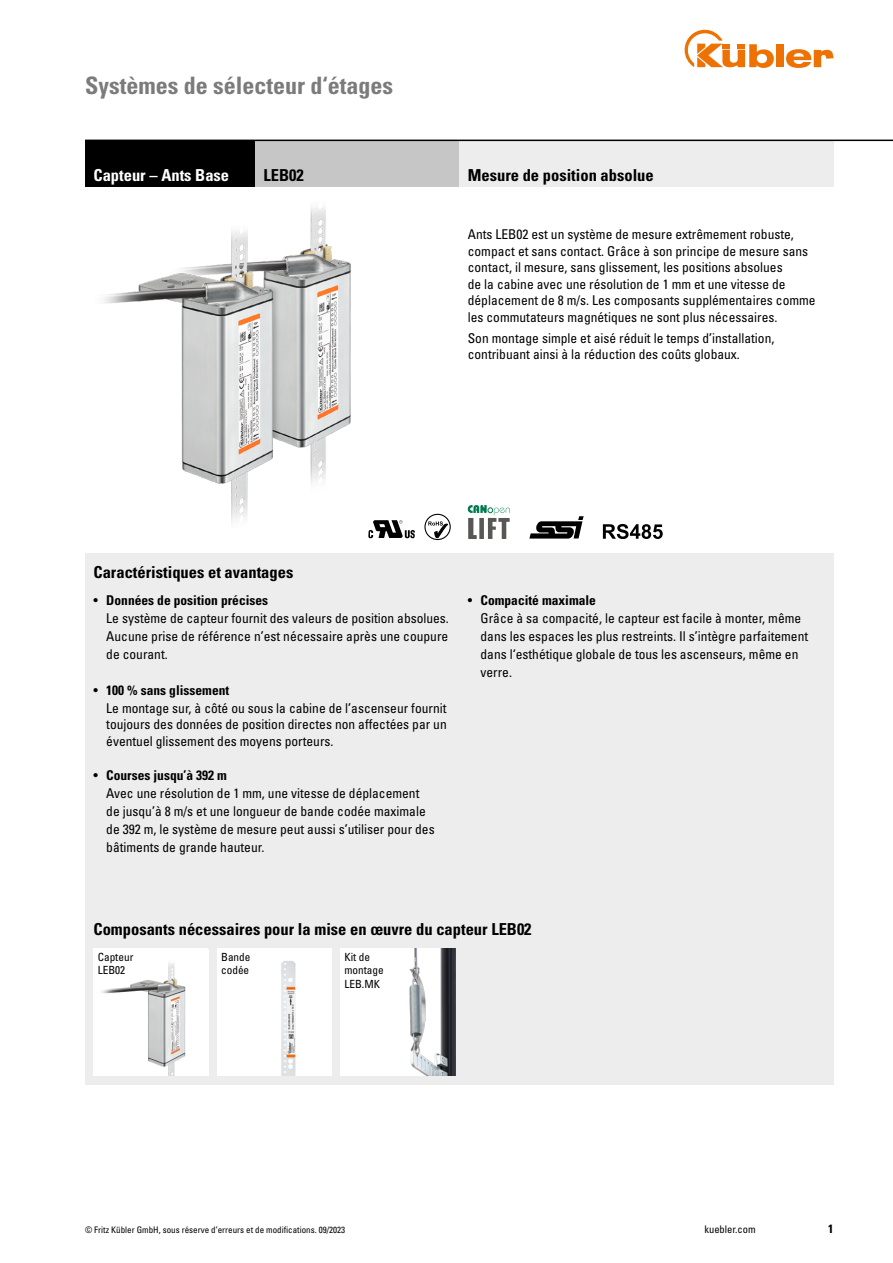
<style>
.page{position:relative;width:893px;height:1263px;background:#fff}
.page>*{position:absolute;margin:0;border:0;box-sizing:border-box;transform-origin:0 0}
.t1{font:700 condensed 24px "Univers LT Std";color:#7c7b7b}
.t2{font:700 condensed 16.5px "Univers LT Std";color:#000}
.t3{font:700 condensed 16.5px "Univers LT Std";color:#fff}
.t4{font:condensed 13.5px/18px "Univers LT Std";color:#000}
.t5{font:700 condensed 12px "Univers LT Std";color:#000}
.t6{font:condensed 11.25px/13.5px "Univers LT Std";color:#000}
.t7{font:condensed 10.5px "Univers LT Std";color:#000}
.t8{font:condensed 9px "Univers LT Std";color:#000}
.s1{font-weight:700}
</style>
<div class="page">
<div style="left:776px;top:44px;width:8px;height:23px;background:#ee7203"></div>
<svg style="left:786px;top:49px;width:47px;height:19px"></svg>
<svg style="left:685px;top:30px;width:89px;height:38px"></svg>
<svg style="left:424px;top:514px;width:27px;height:26px"></svg>
<svg style="left:529px;top:516px;width:55px;height:23px"></svg>
<svg style="left:603px;top:524px;width:60px;height:15px"></svg>
<svg style="left:468px;top:505px;width:42px;height:34px"></svg>
<img style="left:104px;top:207px;width:247px;height:316px">
<svg style="left:368px;top:520px;width:47px;height:18px"></svg>
<div style="left:85px;top:553px;width:748px;height:531px;background:#ededed"></div>
<img style="left:94px;top:950px;width:114px;height:126px">
<div style="left:217px;top:948px;width:115px;height:128px;background:#fff"></div>
<img style="left:281px;top:961px;width:15px;height:115px">
<div style="left:340px;top:948px;width:115px;height:128px;background:#fff"></div>
<img style="left:409px;top:948px;width:46px;height:128px">
<div style="left:85px;top:140px;width:170px;height:47px;background:#000"></div>
<div style="left:255px;top:140px;width:204px;height:47px;background:#c6c6c6"></div>
<div style="left:459px;top:140px;width:374px;height:47px;background:#ededed"></div>
<hr style="left:85px;top:140px;width:808px;height:1px;background:#000">
<h1 class="t1" style="left:85px;top:71px;width:309px">Systèmes de sélecteur d‘étages</h1>
<p class="t3" style="left:94px;top:165px;width:137px">Capteur – Ants Base</p>
<p class="t2" style="left:264px;top:165px;width:42px">LEB02</p>
<p class="t2" style="left:468px;top:165px;width:188px">Mesure de position absolue</p>
<p class="t4" style="left:468px;top:226px;width:349px;line-height:16.5px">Ants LEB02 est un système de mesure extrêmement robuste, compact et sans contact. Grâce à son principe de mesure sans contact, il mesure, sans glissement, les positions absolues<br>de la cabine avec une résolution de 1 mm et une vitesse de déplacement de 8 m/s. Les composants supplémentaires comme les commutateurs magnétiques ne sont plus nécessaires.</p>
<p class="t4" style="left:468px;top:329px;width:308px;line-height:16.5px">Son montage simple et aisé réduit le temps d’installation, contribuant ainsi à la réduction des coûts globaux.</p>
<p class="t2" style="left:94px;top:561px;width:201px">Caractéristiques et avantages</p>
<p class="t4" style="left:106px;top:591px;width:344px;text-indent:-13px">• <span class="s1">Données de position précises<br></span>Le système de capteur fournit des valeurs de position absolues.<br>Aucune prise de référence n’est nécessaire après une coupure de courant.</p>
<p class="t4" style="left:106px;top:681px;width:342px;text-indent:-13px">• <span class="s1">100 % sans glissement<br></span>Le montage sur, à côté ou sous la cabine de l’ascenseur fournit</p>
<p class="t4" style="left:106px;top:716px;width:342px;line-height:16.2px">toujours des données de position directes non affectées par un éventuel glissement des moyens porteurs.</p>
<p class="t4" style="left:106px;top:766px;width:330px;text-indent:-13px">• <span class="s1">Courses jusqu’à 392 m<br></span>Avec une résolution de 1 mm, une vitesse de déplacement de jusqu’à 8 m/s et une longueur de bande codée maximale de 392 m, le système de mesure peut aussi s’utiliser pour des bâtiments de grande hauteur.</p>
<p class="t4" style="left:480px;top:591px;width:329px;text-indent:-13px">• <span class="s1">Compacité maximale<br></span>Grâce à sa compacité, le capteur est facile à monter, même dans les espaces les plus restreints. Il s’intègre parfaitement dans l‘esthétique globale de tous les ascenseurs, même en verre.</p>
<p class="t2" style="left:94px;top:919px;width:440px">Composants nécessaires pour la mise en œuvre du capteur LEB02</p>
<p class="t6" style="left:98px;top:950px;width:37px">Capteur<br>LEB02</p>
<p class="t6" style="left:221px;top:950px;width:31px">Bande codée</p>
<p class="t6" style="left:344px;top:950px;width:41px">Kit de montage<br>LEB.MK</p>
<p class="t8" style="left:85px;top:1224px;width:262px">© Fritz Kübler GmbH, sous réserve d’erreurs et de modifications. 09/2023</p>
<p class="t7" style="left:704px;top:1223px;width:53px">kuebler.com</p>
<p class="t5" style="left:828px;top:1221px;width:7px">1</p>
</div>
